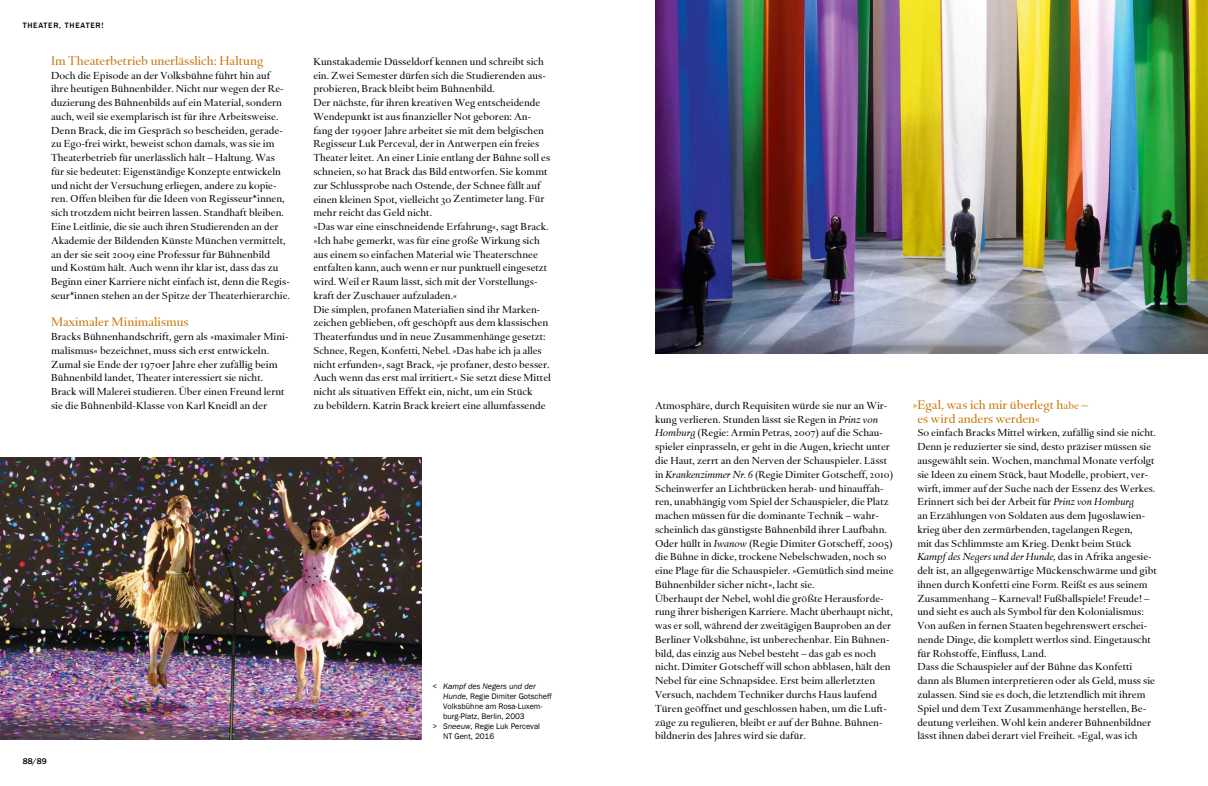
<style>
.page{position:relative;width:1208px;height:786px;background:#fff}
.page>*{position:absolute;margin:0;border:0;box-sizing:border-box;transform-origin:0 0}
.t1{font:12.8px/13.7px "Haarlemmer";color:#c87400}
.t2{font:10.5px/13.8px "Haarlemmer";color:#000}
.t3{font:500 8.5px "Franklin Gothic";color:#000}
.t4{font:8.2px "Franklin Gothic";color:#000}
.t5{font:italic 8.2px "Franklin Gothic";color:#000}
.t6{font:500 8px "Franklin Gothic";letter-spacing:.1em;color:#000}
.s1{font-family:"Haarlemmer MT Regular Os F"}
.s2{font-style:normal}
.s3{font-style:italic}
.s4{font-family:"Haarlemmer MT Italic Os F"}
.s5{font-size:10.5px}
</style>
<div class="page">
<img style="left:0;top:457px;width:422px;height:282px">
<img style="left:655px;top:0;width:553px;height:354px">
<p class="t6" style="left:23px;top:21px;width:82px">THEATER, THEATER!</p>
<p class="t1" style="left:51px;top:54px;width:214px">Im Theaterbetrieb unerlässlich: Haltung</p>
<p class="t2" style="left:51px;top:68px;width:240px">Doch die Episode an der Volksbühne führt hin auf ihre heutigen Bühnenbilder. Nicht nur wegen der Re&shy;duzierung des Bühnenbilds auf ein Material, sondern auch, weil sie exemplarisch ist für ihre Arbeitsweise.<br>Denn Brack, die im Gespräch so bescheiden, gerade&shy;zu Ego-frei wirkt, beweist schon damals, was sie im Theaterbetrieb für unerlässlich hält – Haltung. Was für sie bedeutet: Eigenständige Konzepte entwickeln und nicht der Versuchung erliegen, andere zu kopie&shy;ren. Offen bleiben für die Ideen von Regisseur*innen, sich trotzdem nicht beirren lassen. Standhaft bleiben.<br>Eine Leitlinie, die sie auch ihren Studierenden an der Akademie der Bildenden Künste München vermittelt, an der sie seit <span class="s1">2009</span> eine Professur für Bühnenbild<br>und Kostüm hält. Auch wenn ihr klar ist, dass das zu Beginn einer Karriere nicht einfach ist, denn die Regis&shy;seur*innen stehen an der Spitze der Theaterhierarchie.</p>
<p class="t1" style="left:51px;top:315px;width:139px">Maximaler Minimalismus</p>
<p class="t2" style="left:51px;top:330px;width:238px">Bracks Bühnenhandschrift, gern als »maximaler Mini&shy;malismus« bezeichnet, muss sich erst entwickeln.<br>Zumal sie Ende der <span class="s1">1970</span>er Jahre eher zufällig beim Bühnenbild landet, Theater interessiert sie nicht.<br>Brack will Malerei studieren. Über einen Freund lernt sie die Bühnenbild-Klasse von Karl Kneidl an der</p>
<p class="t2" style="left:313px;top:55px;width:239px">Kunstakademie Düsseldorf kennen und schreibt sich ein. Zwei Semester dürfen sich die Studierenden aus&shy;probieren, Brack bleibt beim Bühnenbild.<br>Der nächste, für ihren kreativen Weg entscheidende Wendepunkt ist aus finanzieller Not geboren: An&shy;fang der <span class="s1">1990</span>er Jahre arbeitet sie mit dem belgischen Regisseur Luk Perceval, der in Antwerpen ein freies Theater leitet. An einer Linie entlang der Bühne soll es schneien, so hat Brack das Bild entworfen. Sie kommt zur Schlussprobe nach Ostende, der Schnee fällt auf einen kleinen Spot, vielleicht <span class="s1">30</span> Zentimeter lang. Für mehr reicht das Geld nicht.<br>»Das war eine einschneidende Erfahrung«, sagt Brack. »Ich habe gemerkt, was für eine große Wirkung sich aus einem so einfachen Material wie Theaterschnee entfalten kann, auch wenn er nur punktuell eingesetzt wird. Weil er Raum lässt, sich mit der Vorstellungs&shy;kraft der Zuschauer aufzuladen.«<br>Die simplen, profanen Materialien sind ihr Marken&shy;zeichen geblieben, oft geschöpft aus dem klassischen Theaterfundus und in neue Zusammenhänge gesetzt:<br>Schnee, Regen, Konfetti, Nebel. »Das habe ich ja alles nicht erfunden«, sagt Brack, »je profaner, desto besser.<br>Auch wenn das erst mal irritiert.« Sie setzt diese Mittel nicht als situativen Effekt ein, nicht, um ein Stück<br>zu bebildern. Katrin Brack kreiert eine allumfassende</p>
<p class="t3" style="left:23px;top:755px;width:25px">88/89</p>
<p class="t5" style="left:432px;top:681px;width:105px"><span class="s2">&lt;</span> Kampf des Negers und der</p>
<p class="t4" style="left:443px;top:691px;width:110px"><span class="s3">Hunde</span>, Regie Dimiter Gotscheff</p>
<p class="t4" style="left:443px;top:701px;width:101px">Volksbühne am Rosa-Luxem-</p>
<p class="t4" style="left:443px;top:711px;width:83px">burg-Platz, Berlin, 2003</p>
<p class="t4" style="left:432px;top:721px;width:109px">&gt; <span class="s3">Sneeuw</span>, Regie Luk Perceval</p>
<p class="t4" style="left:443px;top:731px;width:53px">NT Gent, 2016</p>
<p class="t2" style="left:655px;top:398px;width:240px">Atmosphäre, durch Requisiten würde sie nur an Wir&shy;kung verlieren. Stunden lässt sie Regen in <span class="s3">Prinz von Homburg</span> (Regie: Armin Petras, <span class="s1">2007</span>) auf die Schau&shy;spieler einprasseln, er geht in die Augen, kriecht unter die Haut, zerrt an den Nerven der Schauspieler. Lässt in <span class="s3">Krankenzimmer Nr.</span> <span class="s4">6</span> (Regie Dimiter Gotscheff, <span class="s1">2010</span>)<br>Scheinwerfer an Lichtbrücken herab- und hinauffah&shy;ren, unabhängig vom Spiel der Schauspieler, die Platz machen müssen für die dominante Technik – wahr&shy;scheinlich das günstigste Bühnenbild ihrer Laufbahn.<br>Oder hüllt in <span class="s3">Iwanow</span> (Regie Dimiter Gotscheff, <span class="s1">2005</span>) die Bühne in dicke, trockene Nebelschwaden, noch so eine Plage für die Schauspieler. »Gemütlich sind meine Bühnenbilder sicher nicht«, lacht sie.<br>Überhaupt der Nebel, wohl die größte Herausforde&shy;rung ihrer bisherigen Karriere. Macht überhaupt nicht, was er soll, während der zweitägigen Bauproben an der Berliner Volksbühne, ist unberechenbar. Ein Bühnen&shy;bild, das einzig aus Nebel besteht – das gab es noch nicht. Dimiter Gotscheff will schon abblasen, hält den Nebel für eine Schnapsidee. Erst beim allerletzten Versuch, nachdem Techniker durchs Haus laufend Türen geöffnet und geschlossen haben, um die Luft&shy;züge zu regulieren, bleibt er auf der Bühne. Bühnen&shy;bildnerin des Jahres wird sie dafür.</p>
<p class="t1" style="left:917px;top:398px;width:172px;text-indent:-5px">»Egal, was ich mir überlegt h<span class="s5">abe</span> – es wird anders werden«</p>
<p class="t2" style="left:917px;top:426px;width:241px">So einfach Bracks Mittel wirken, zufällig sind sie nicht.<br>Denn je reduzierter sie sind, desto präziser müssen sie ausgewählt sein. Wochen, manchmal Monate verfolgt sie Ideen zu einem Stück, baut Modelle, probiert, ver&shy;wirft, immer auf der Suche nach der Essenz des Werkes.<br>Erinnert sich bei der Arbeit für <span class="s3">Prinz von Homburg<br></span>an Erzählungen von Soldaten aus dem Jugoslawien&shy;krieg über den zermürbenden, tagelangen Regen,<br>mit das Schlimmste am Krieg. Denkt beim Stück <span class="s3">Kampf des Negers und der Hunde,</span> das in Afrika angesie&shy;delt ist, an allgegenwärtige Mückenschwärme und gibt ihnen durch Konfetti eine Form. Reißt es aus seinem Zusammenhang – Karneval! Fußballspiele! Freude! – und sieht es auch als Symbol für den Kolonialismus:<br>Von außen in fernen Staaten begehrenswert erschei&shy;nende Dinge, die komplett wertlos sind. Eingetauscht für Rohstoffe, Einfluss, Land.<br>Dass die Schauspieler auf der Bühne das Konfetti dann als Blumen interpretieren oder als Geld, muss sie zulassen. Sind sie es doch, die letztendlich mit ihrem Spiel und dem Text Zusammenhänge herstellen, Be&shy;deutung verleihen. Wohl kein anderer Bühnenbildner lässt ihnen dabei derart viel Freiheit. »Egal, was ich</p>
</div>
